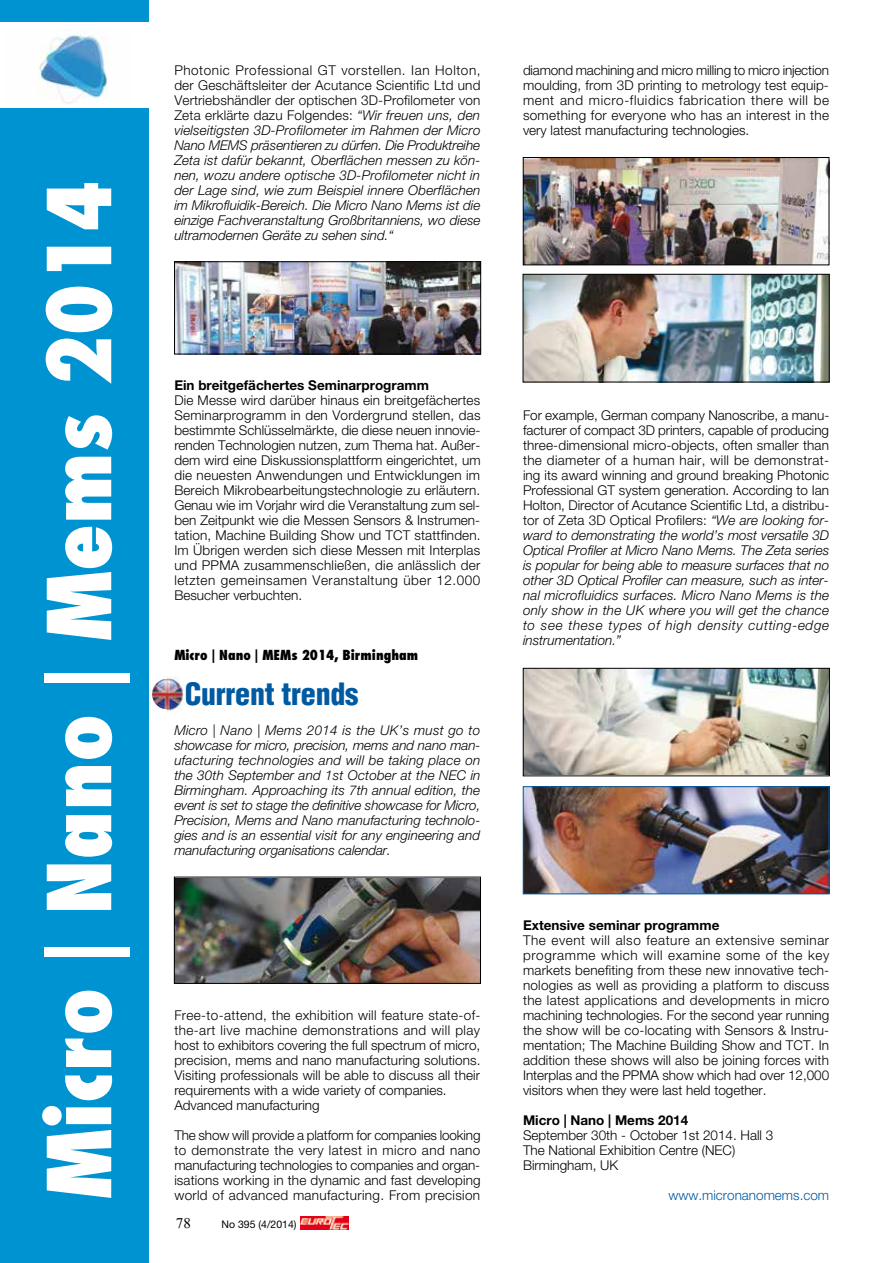
<style>
.page{position:relative;width:893px;height:1263px;background:#fff}
.page>*{position:absolute;margin:0;border:0;box-sizing:border-box;transform-origin:0 0}
.t1{font:800 condensed 85.5px "Futura";color:#fff}
.t2{font:900 condensed 30px "Helvetica";letter-spacing:-.01em;color:#005aa2}
.t3{font:300 13.5px/15px "Helvetica Neue";color:#000;text-align:justify}
.t4{font:italic 300 13.5px/15px "Helvetica Neue";color:#000;text-align:justify}
.t5{font:700 13.5px "Helvetica Neue";color:#000}
.t6{font:800 condensed 13.5px "Futura";color:#000}
.t7{font:300 13.5px "Helvetica Neue";color:#005aa2}
.t8{font:10.5px "Helvetica Neue";color:#000}
.s1{font-style:normal}
.s2{font-style:italic}
</style>
<div class="page">
<div style="left:0;top:0;width:149px;height:1263px;background:#0093d1"></div>
<svg style="left:300px;top:1216px;width:49px;height:13px"></svg>
<img style="left:301px;top:1216px;width:47px;height:13px">
<img style="left:152px;top:676px;width:32px;height:35px">
<img style="left:176px;top:263px;width:303px;height:89px">
<div style="left:174px;top:261px;width:307px;height:93px;border:1px solid #000"></div>
<img style="left:176px;top:879px;width:303px;height:102px">
<div style="left:174px;top:877px;width:307px;height:106px;border:1px solid #000"></div>
<img style="left:525px;top:159px;width:302px;height:104px">
<div style="left:523px;top:157px;width:306px;height:108px;border:1px solid #000"></div>
<img style="left:525px;top:788px;width:302px;height:104px">
<div style="left:523px;top:786px;width:306px;height:108px;border:1px solid #005aa2"></div>
<img style="left:525px;top:276px;width:302px;height:104px">
<div style="left:523px;top:274px;width:306px;height:108px;border:1px solid #000"></div>
<img style="left:525px;top:670px;width:303px;height:104px">
<div style="left:523px;top:668px;width:307px;height:108px;border:1px solid #000"></div>
<div style="left:0;top:22px;width:158px;height:85px;background:#fff"></div>
<img style="left:38px;top:31px;width:70px;height:73px">
<h1 class="t1" style="left:26px;top:1199px;width:1020px;rotate:-90deg">Micro | Nano | Mems 2014</h1>
<p class="t4" style="left:174px;top:62px;width:308px"><span class="s1">Photonic Professional GT vorstellen. Ian Holton, der Geschäftsleiter der Acutance Scientific Ltd und Vertriebshändler der optischen 3D-Profilometer von Zeta erklärte dazu Folgendes:</span> “Wir freuen uns, den vielseitigsten 3D-Profilometer im Rahmen der Micro Nano MEMS präsentieren zu dürfen. Die Produktreihe Zeta ist dafür bekannt, Oberflächen messen zu kön&shy;nen, wozu andere optische 3D-Profilometer nicht in der Lage sind, wie zum Beispiel innere Oberflächen im Mikrofluidik-Bereich. Die Micro Nano Mems ist die einzige Fachveranstaltung Großbritanniens, wo diese ultramodernen Geräte zu sehen sind.“</p>
<p class="t3" style="left:523px;top:62px;width:308px">diamond machining and micro milling to micro injection moulding, from 3D printing to metrology test equip&shy;ment and micro-fluidics fabrication there will be something for everyone who has an interest in the very latest manufacturing technologies.</p>
<p class="t5" style="left:174px;top:377px;width:256px">Ein breitgefächertes Seminarprogramm</p>
<p class="t3" style="left:174px;top:392px;width:308px">Die Messe wird darüber hinaus ein breitgefächertes Seminarprogramm in den Vordergrund stellen, das bestimmte Schlüsselmärkte, die diese neuen innovie&shy;renden Technologien nutzen, zum Thema hat. Außer&shy;dem wird eine Diskussionsplattform eingerichtet, um die neuesten Anwendungen und Entwicklungen im Bereich Mikrobearbeitungstechnologie zu erläutern.<br>Genau wie im Vorjahr wird die Veranstaltung zum sel&shy;ben Zeitpunkt wie die Messen Sensors &amp; Instrumen&shy;tation, Machine Building Show und TCT stattfinden.<br>Im Übrigen werden sich diese Messen mit Interplas und PPMA zusammenschließen, die anlässlich der letzten gemeinsamen Veranstaltung über 12.000<br>Besucher verbuchten.</p>
<p class="t6" style="left:174px;top:646px;width:245px">Micro | Nano | MEMs 2014, Birmingham</p>
<h2 class="t2" style="left:185px;top:675px;width:175px">Current trends</h2>
<p class="t4" style="left:174px;top:722px;width:308px">Micro | Nano | Mems 2014 is the UK’s must go to showcase for micro, precision, mems and nano man&shy;ufacturing technologies and will be taking place on the 30th September and 1st October at the NEC in Birmingham. Approaching its 7th annual edition, the event is set to stage the definitive showcase for Micro, Precision, Mems and Nano manufacturing technolo&shy;gies and is an essential visit for any engineering and manufacturing organisations calendar.</p>
<p class="t3" style="left:174px;top:1007px;width:308px;text-align:left">Free-to-attend, the exhibition will feature state-of&shy;the-art live machine demonstrations and will play host to exhibitors covering the full spectrum of micro, precision, mems and nano manufacturing solutions.<br>Visiting professionals will be able to discuss all their requirements with a wide variety of companies.<br>Advanced manufacturing</p>
<p class="t3" style="left:174px;top:1127px;width:308px">The show will provide a platform for companies looking to demonstrate the very latest in micro and nano manufacturing technologies to companies and organ&shy;isations working in the dynamic and fast developing world of advanced manufacturing. From precision</p>
<p class="t8" style="left:222px;top:1218px;width:77px">No 395 (4/2014)</p>
<p class="t3" style="left:523px;top:407px;width:308px">For example, German company Nanoscribe, a manu&shy;facturer of compact 3D printers, capable of producing three-dimensional micro-objects, often smaller than the diameter of a human hair, will be demonstrat&shy;ing its award winning and ground breaking Photonic Professional GT system generation. According to Ian Holton, Director of Acutance Scientific Ltd, a distribu&shy;tor of Zeta 3D Optical Profilers: <span class="s2">“We are looking for&shy;ward to demonstrating the world’s most versatile 3D Optical Profiler at Micro Nano Mems. The Zeta series is popular for being able to measure surfaces that no other 3D Optical Profiler can measure, such as inter&shy;nal microfluidics surfaces. Micro Nano Mems is the only show in the UK where you will get the chance to see these types of high density cutting-edge instrumentation.”</span></p>
<p class="t5" style="left:523px;top:917px;width:198px">Extensive seminar programme</p>
<p class="t3" style="left:523px;top:932px;width:308px">The event will also feature an extensive seminar programme which will examine some of the key markets benefiting from these new innovative tech&shy;nologies as well as providing a platform to discuss the latest applications and developments in micro machining technologies. For the second year running the show will be co-locating with Sensors &amp; Instru&shy;mentation; The Machine Building Show and TCT. In addition these shows will also be joining forces with Interplas and the PPMA show which had over 12,000 visitors when they were last held together.</p>
<p class="t5" style="left:523px;top:1112px;width:167px">Micro | Nano | Mems 2014</p>
<p class="t3" style="left:523px;top:1127px;width:252px;text-align:left">September 30th - October 1st 2014. Hall 3<br>The National Exhibition Centre (NEC)<br>Birmingham, UK</p>
<p class="t7" style="left:668px;top:1187px;width:162px">www.micronanomems.com</p>
</div>
